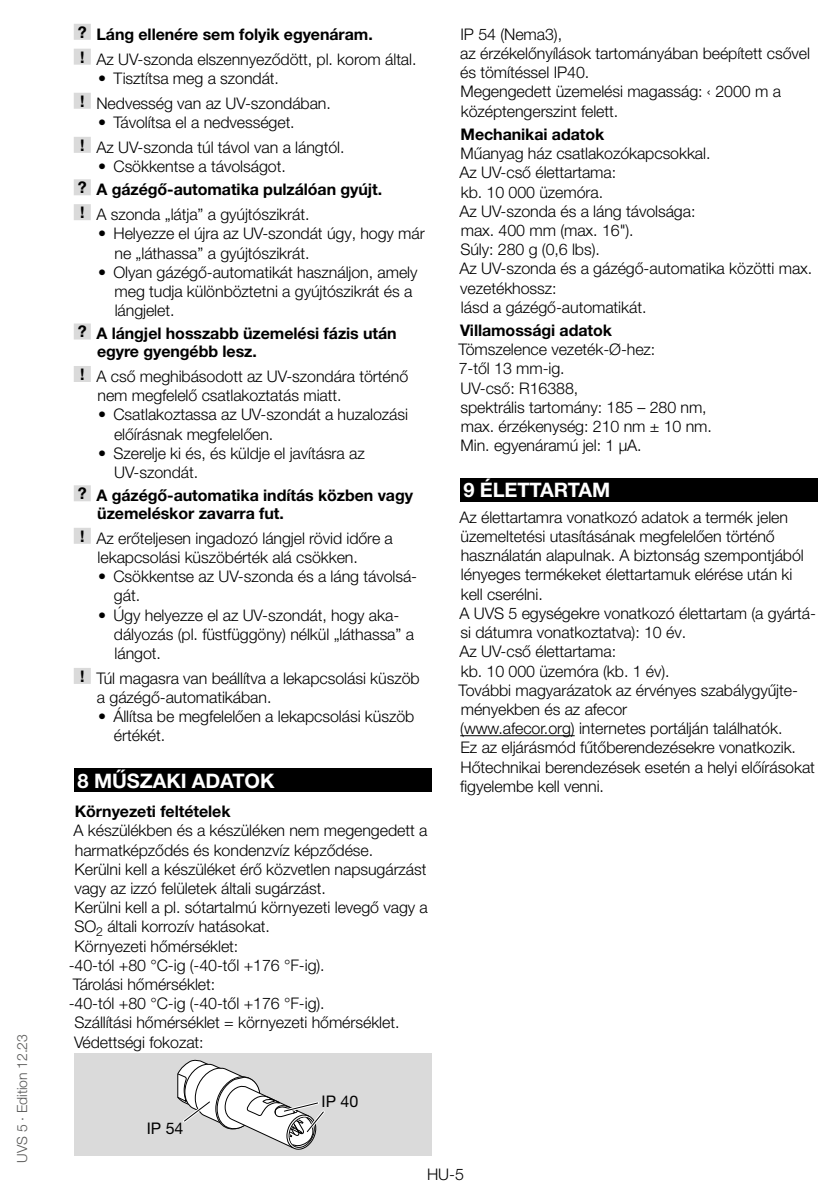
<style>
.page{position:relative;width:840px;height:1191px;background:#fff}
.page>*{position:absolute;margin:0;border:0;box-sizing:border-box;transform-origin:0 0}
.t1{font:700 20px "Helvetica Neue LT Pro";letter-spacing:-.005em;color:#fff}
.t2{font:300 16px/19.2px "Helvetica Neue LT Pro";letter-spacing:-.005em;color:#000}
.t3{font:700 16px/17.6px "Helvetica Neue LT Pro";letter-spacing:-.005em;color:#000}
.t4{font:16px "Helvetica Neue LT Pro";color:#000}
.t5{font:300 14px "Helvetica Neue LT Pro";letter-spacing:-.005em;color:#575756}
.s1{font-weight:700}
.s2{font-weight:300}
</style>
<div class="page">
<div style="left:74px;top:24px;width:17px;height:16px;background:#dadada"></div>
<div style="left:74px;top:49px;width:17px;height:16px;background:#dadada"></div>
<div style="left:74px;top:93px;width:17px;height:16px;background:#dadada"></div>
<div style="left:74px;top:137px;width:17px;height:16px;background:#dadada"></div>
<div style="left:74px;top:179px;width:17px;height:16px;background:#dadada"></div>
<div style="left:74px;top:204px;width:17px;height:16px;background:#dadada"></div>
<div style="left:74px;top:323px;width:17px;height:16px;background:#dadada"></div>
<div style="left:74px;top:366px;width:17px;height:16px;background:#dadada"></div>
<div style="left:74px;top:485px;width:17px;height:16px;background:#dadada"></div>
<div style="left:74px;top:528px;width:17px;height:16px;background:#dadada"></div>
<div style="left:74px;top:668px;width:17px;height:16px;background:#dadada"></div>
<div style="left:74px;top:768px;width:357px;height:24px;background:#000"></div>
<div style="left:74px;top:1053px;width:357px;height:102px;background:#dadada"></div>
<svg style="left:177px;top:1059px;width:148px;height:90px"></svg>
<div style="left:459px;top:478px;width:357px;height:24px;background:#000"></div>
<hr style="left:460px;top:735px;width:114px;height:1px;background:#000">
<p class="t5" style="left:13px;top:1162px;width:130px;rotate:-90deg">UVS 5 · Edition 12.23</p>
<p class="t2" style="left:78px;top:21px;width:340px;line-height:24.8px"><span class="s1">? Láng ellenére sem folyik egyenáram.<br>!</span> Az UV-szonda elszennyeződött, pl. korom által.</p>
<p class="t2" style="left:80px;top:65px;width:252px;line-height:24.8px;text-indent:18px">• Tisztítsa meg a szondát.<br><span class="s1">!</span> Nedvesség van az UV-szondában.</p>
<p class="t2" style="left:80px;top:109px;width:266px;line-height:24.8px;text-indent:18px">• Távolítsa el a nedvességet.<br><span class="s1">!</span> Az UV-szonda túl távol van a lángtól.</p>
<p class="t2" style="left:98px;top:156px;width:189px">• Csökkentse a távolságot.</p>
<p class="t3" style="left:78px;top:177px;width:305px;line-height:24.8px">? A gázégő-automatika pulzálóan gyújt. ! <span class="s2">A szonda „látja” a gyújtószikrát.</span></p>
<p class="t2" style="left:114px;top:224px;width:311px;text-indent:-16px">• Helyezze el újra az UV-szondát úgy, hogy már ne „láthassa” a gyújtószikrát.</p>
<p class="t2" style="left:114px;top:262px;width:304px;text-indent:-16px">• Olyan gázégő-automatikát használjon, amely meg tudja különböztetni a gyújtószikrát és a lángjelet.</p>
<p class="t3" style="left:97px;top:324px;width:301px;text-indent:-19px">? A lángjel hosszabb üzemelési fázis után egyre gyengébb lesz.</p>
<p class="t2" style="left:97px;top:366px;width:312px;text-indent:-17px"><span class="s1">!</span> A cső meghibásodott az UV-szondára történő nem megfelelő csatlakoztatás miatt.</p>
<p class="t2" style="left:114px;top:405px;width:295px;text-indent:-16px">• Csatlakoztassa az UV-szondát a huzalozási előírásnak megfelelően.</p>
<p class="t2" style="left:114px;top:443px;width:252px;text-indent:-16px">• Szerelje ki és, és küldje el javításra az<br>UV-szondát.</p>
<p class="t3" style="left:97px;top:486px;width:317px;text-indent:-19px">? A gázégő-automatika indítás közben vagy üzemeléskor zavarra fut.</p>
<p class="t2" style="left:98px;top:528px;width:296px;text-indent:-18px"><span class="s1">!</span> Az erőteljesen ingadozó lángjel rövid időre a lekapcsolási küszöbérték alá csökken.</p>
<p class="t2" style="left:114px;top:566px;width:304px;text-indent:-16px">• Csökkentse az UV-szonda és a láng távolsá&shy;gát.</p>
<p class="t2" style="left:114px;top:605px;width:301px;text-indent:-16px">• Úgy helyezze el az UV-szondát, hogy aka&shy;dályozás (pl. füstfüggöny) nélkül „láthassa” a lángot.</p>
<p class="t2" style="left:97px;top:668px;width:324px;text-indent:-17px"><span class="s1">!</span> Túl magasra van beállítva a lekapcsolási küszöb a gázégő-automatikában.</p>
<p class="t2" style="left:114px;top:706px;width:302px;text-indent:-16px">• Állítsa be megfelelően a lekapcsolási küszöb értékét.</p>
<p class="t1" style="left:78px;top:768px;width:77px">8 MŰSZAK</p>
<p class="t1" style="left:180px;top:768px;width:80px">I ADATOK</p>
<p class="t3" style="left:75px;top:802px;width:157px">Környezeti feltételek</p>
<p class="t2" style="left:73px;top:820px;width:355px">A készülékben és a készüléken nem megengedett a</p>
<p class="t2" style="left:75px;top:840px;width:300px">harmatképződés és kondenzvíz képződése.</p>
<p class="t2" style="left:75px;top:859px;width:353px">Kerülni kell a készüléket érő közvetlen napsugárzást</p>
<p class="t2" style="left:74px;top:878px;width:253px">vagy az izzó felületek általi sugárzást.</p>
<p class="t2" style="left:75px;top:897px;width:354px">Kerülni kell a pl. sótartalmú környezeti levegő vagy a</p>
<p class="t2" style="left:74px;top:916px;width:197px">SO<sub>2</sub> általi korrozív hatásokat.</p>
<p class="t2" style="left:75px;top:936px;width:165px">Környezeti hőmérséklet:</p>
<p class="t2" style="left:69px;top:955px;width:257px">-40-tól +80 °C-ig (-40-től +176 °F-ig).</p>
<p class="t2" style="left:73px;top:974px;width:144px">Tárolási hőmérséklet:</p>
<p class="t2" style="left:69px;top:993px;width:257px">-40-tól +80 °C-ig (-40-től +176 °F-ig).</p>
<p class="t2" style="left:74px;top:1012px;width:326px">Szállítási hőmérséklet = környezeti hőmérséklet.</p>
<p class="t2" style="left:74px;top:1032px;width:131px">Védettségi fokozat:</p>
<p class="t4" style="left:147px;top:1118px;width:38px">IP 54</p>
<p class="t4" style="left:321px;top:1092px;width:38px">IP 40</p>
<p class="t2" style="left:460px;top:24px;width:351px">IP 54 (Nema3),<br>az érzékelőnyílások tartományában beépített csővel és tömítéssel IP40.<br>Megengedett üzemelési magasság: ‹ 2000 m a középtengerszint felett.</p>
<p class="t3" style="left:460px;top:125px;width:145px">Mechanikai adatok</p>
<p class="t2" style="left:459px;top:143px;width:354px">Műanyag ház csatlakozókapcsokkal.<br>Az UV-cső élettartama:<br>kb. 10 000 üzemóra.<br>Az UV-szonda és a láng távolsága:<br>max. 400 mm (max. 16").<br>Súly: 280 g (0,6 lbs).<br>Az UV-szonda és a gázégő-automatika közötti max. vezetékhossz:<br>lásd a gázégő-automatikát.</p>
<p class="t3" style="left:460px;top:321px;width:153px">Villamossági adatok</p>
<p class="t2" style="left:458px;top:339px;width:255px">Tömszelence vezeték-Ø-hez:<br>7-től 13 mm-ig.<br>UV-cső: R16388,<br>spektrális tartomány: 185 – 280 nm, max. érzékenység: 210 nm ± 10 nm.<br>Min. egyenáramú jel: 1 μA.</p>
<p class="t1" style="left:463px;top:478px;width:30px">9 ÉLE</p>
<p class="t1" style="left:517px;top:478px;width:78px">TTAR TAM</p>
<p class="t2" style="left:458px;top:507px;width:359px">Az élettartamra vonatkozó adatok a termék jelen üzemeltetési utasításának megfelelően történő használatán alapulnak. A biztonság szempontjából lényeges termékeket élettartamuk elérése után ki kell cserélni.<br>A UVS 5 egységekre vonatkozó élettartam (a gyártá&shy;si dátumra vonatkoztatva): 10 év.<br>Az UV-cső élettartama:<br>kb. 10 000 üzemóra (kb. 1 év).<br>További magyarázatok az érvényes szabálygyűjte&shy;ményekben és az afecor<br>(www.afecor.org) internetes portálján találhatók.<br>Ez az eljárásmód fűtőberendezésekre vonatkozik.<br>Hőtechnikai berendezések esetén a helyi előírásokat figyelembe kell venni.</p>
<p class="t2" style="left:427px;top:1164px;width:38px">HU-5</p>
</div>
